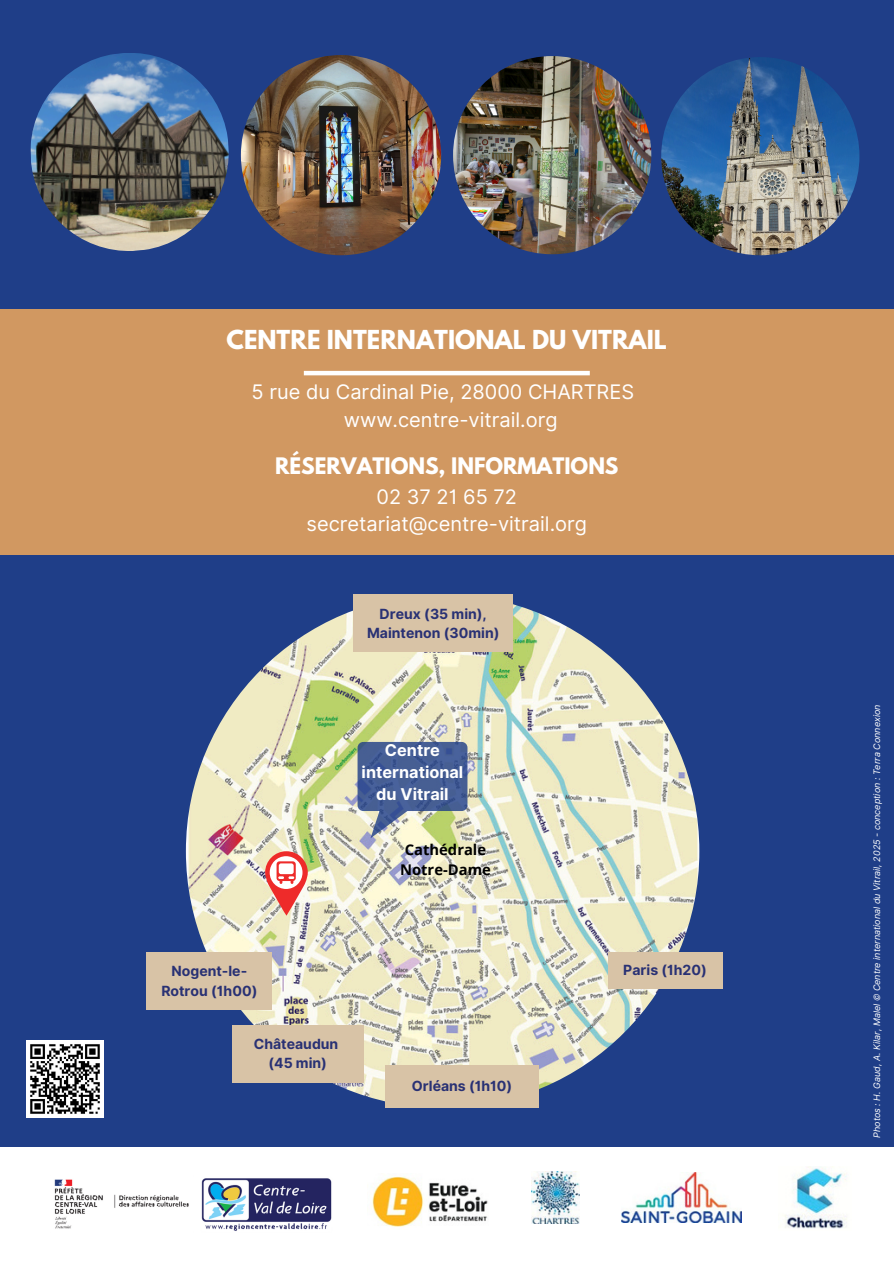
<style>
.page{position:relative;width:894px;height:1264px;background:#fff}
.page>*{position:absolute;margin:0;border:0;box-sizing:border-box;transform-origin:0 0}
.t1{font:700 23.1px "League Spartan";color:#fff}
.t2{font:700 20.1px "League Spartan";color:#fff}
.t3{font:19.95px/27px "Inter";color:#fff;text-align:center}
.t4{font:700 16.2px/21.9px "Inter";color:#fff;text-align:center}
.t5{font:700 14.7px/19.5px "Open Sans";color:#000;text-align:center}
.t6{font:700 13.95px/19.5px "Inter";color:#293174;text-align:center}
.t7{font:italic 9px "Inter";color:#fff}
</style>
<div class="page">
<div style="left:0;top:0;width:893px;height:1263px;background:#1f3e88"></div>
<div style="left:0;top:1147px;width:893px;height:116px;background:#fff"></div>
<img style="left:54px;top:1178px;width:278px;height:53px">
<img style="left:371px;top:1176px;width:117px;height:51px">
<img style="left:531px;top:1171px;width:48px;height:52px">
<img style="left:621px;top:1172px;width:120px;height:50px">
<img style="left:784px;top:1166px;width:63px;height:63px">
<img style="left:26px;top:1040px;width:78px;height:77px">
<div style="left:0;top:310px;width:893px;height:245px;background:#d19861"></div>
<img style="left:241px;top:55px;width:200px;height:200px;border-radius:50%">
<img style="left:661px;top:57px;width:198px;height:198px;border-radius:50%">
<img style="left:30px;top:53px;width:199px;height:198px">
<img style="left:453px;top:56px;width:198px;height:198px;border-radius:50%">
<img style="left:186px;top:594px;width:513px;height:513px;border-radius:50%">
<div style="left:146px;top:952px;width:126px;height:57px;background:#d8c3a6"></div>
<div style="left:385px;top:1065px;width:154px;height:42px;background:#d8c3a6"></div>
<div style="left:607px;top:952px;width:115px;height:36px;background:#d8c3a6"></div>
<div style="left:353px;top:594px;width:160px;height:58px;background:#d8c3a6"></div>
<div style="left:232px;top:1024px;width:131px;height:58px;background:#d8c3a6"></div>
<svg style="left:357px;top:742px;width:110px;height:96px"></svg>
<svg style="left:265px;top:851px;width:43px;height:64px"></svg>
<hr style="left:304px;top:371px;width:285px;height:4px;background:#fff">
<h4 class="t1" style="left:226px;top:328px;width:441px">CENTRE INTERNATIONAL DU VITRAIL</h4>
<h4 class="t3" style="left:251px;top:379px;width:384px">5 rue du Cardinal Pie, 28000 CHARTRES</h4>
<h5 class="t3" style="left:343px;top:406px;width:215px">www.centre-vitrail.org</h5>
<p class="t2" style="left:275px;top:456px;width:345px">RÉSERVATIONS, INFORMATIONS</p>
<p class="t3" style="left:306px;top:483px;width:282px">02 37 21 65 72 secretariat@centre-vitrail.org</p>
<h2 class="t6" style="left:367px;top:604px;width:134px">Dreux (35 min),<br>Maintenon (30min)</h2>
<p class="t4" style="left:361px;top:739px;width:103px">Centre international du Vitrail</p>
<p class="t6" style="left:161px;top:961px;width:97px">Nogent-le-<br>Rotrou (1h00)</p>
<h3 class="t6" style="left:254px;top:1034px;width:86px">Châteaudun (45 min)</h3>
<p class="t5" style="left:400px;top:839px;width:92px">Cathédrale<br>Notre-Dame</p>
<h3 class="t6" style="left:412px;top:1076px;width:102px">Orléans (1h10)</h3>
<h3 class="t6" style="left:623px;top:960px;width:85px">Paris (1h20)</h3>
<h5 class="t7" style="left:871px;top:1137px;width:435px;rotate:-90deg">Photos : H. Gaud, A. Kilar, Malel © Centre international du Vitrail, 2025 - conception : Terra Connexion</h5>
</div>
